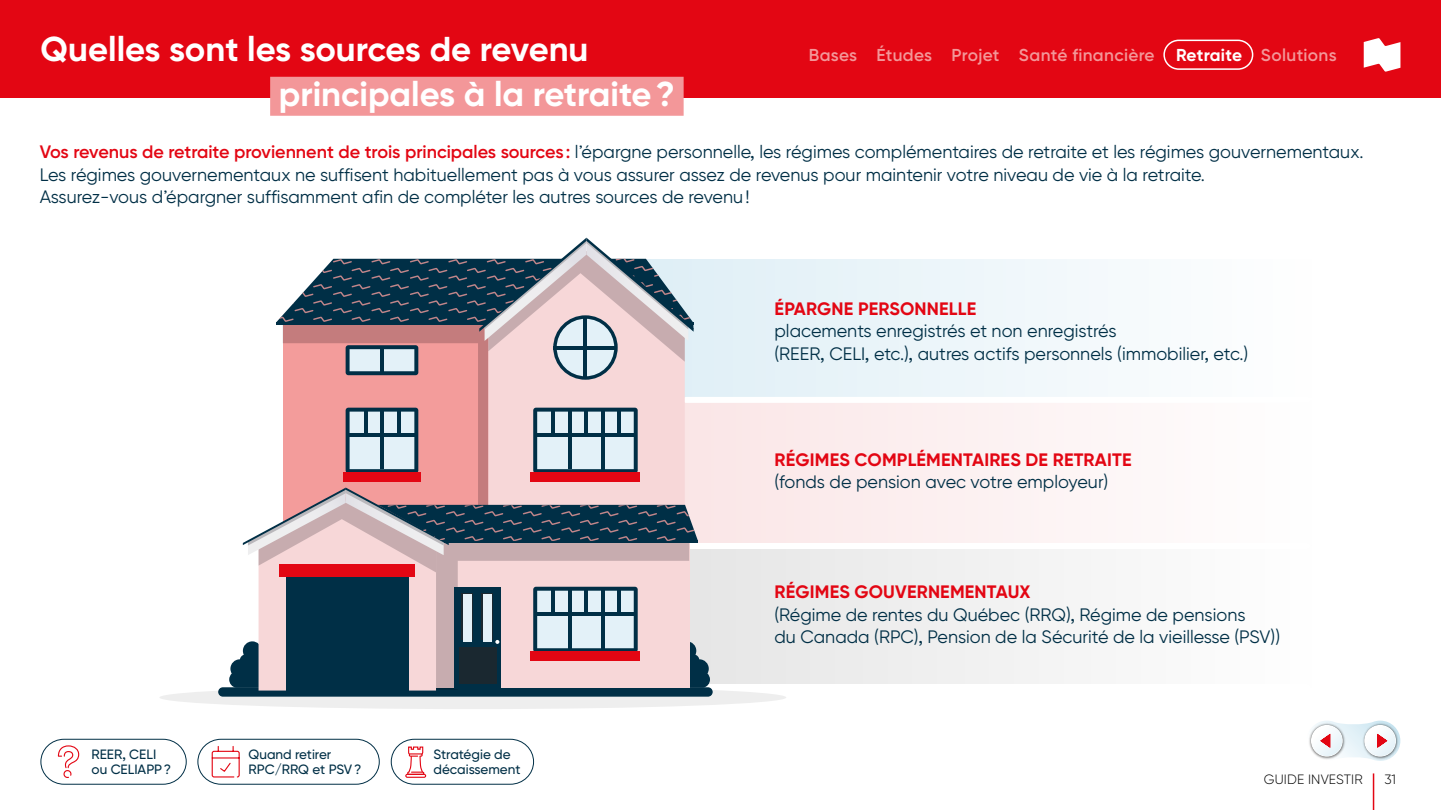
<style>
.page{position:relative;width:1441px;height:810px;background:#fff}
.page>*{position:absolute;margin:0;border:0;box-sizing:border-box;transform-origin:0 0}
.t1{font:700 34.5px "Gilroy BN";color:#fff}
.t2{font:18px/22.5px "Gilroy BN";color:#002f46}
.t3{font:700 18px "Gilroy BN";letter-spacing:.01em;color:#e30613}
.t4{font:600 17.25px "Gilroy BN";letter-spacing:.02em;color:#f39799}
.t5{font:500 13.5px/15px "Gilroy BN";color:#002f46}
.t6{font:300 13.5px "Gilroy BN";letter-spacing:.01em;color:#000}
.s1{font-weight:700;color:#fff}
.s2{font-weight:600;color:#e30613}
.s3{font-weight:700;color:#e30613}
</style>
<div class="page">
<svg style="left:710px;top:259px;width:398px;height:138px;fill:#ebf5f9"></svg>
<div style="left:608px;top:400px;width:702px;height:145px;background:#fcf2f3"></div>
<div style="left:608px;top:545px;width:702px;height:143px;background:#f2f2f2"></div>
<svg style="left:390px;top:739px;width:144px;height:46px"></svg>
<svg style="left:197px;top:739px;width:183px;height:46px"></svg>
<div style="left:686px;top:397px;width:621px;height:6px;background:#fff"></div>
<div style="left:686px;top:543px;width:621px;height:6px;background:#fff"></div>
<div style="left:686px;top:684px;width:621px;height:6px;background:#fff"></div>
<div style="left:159px;top:686px;width:627px;height:23px;background:#eee;border-radius:50%"></div>
<div style="left:218px;top:687px;width:494px;height:10px;background:#002f46;border-radius:5px"></div>
<svg style="left:229px;top:238px;width:481px;height:453px"></svg>
<div style="left:0;top:0;width:1440px;height:97px;background:#e30613"></div>
<div style="left:270px;top:77px;width:413px;height:39px;background:#f39799"></div>
<svg style="left:40px;top:739px;width:147px;height:46px"></svg>
<hr style="left:1372px;top:773px;width:1px;height:37px;background:#e30613">
<div style="left:1163px;top:40px;width:90px;height:30px;border:2px solid #fff;border-radius:15px"></div>
<svg style="left:1363px;top:38px;width:37px;height:34px"></svg>
<svg style="left:1309px;top:721px;width:91px;height:40px"></svg>
<p class="t1" style="left:41px;top:28px;width:549px">Quelles sont les sources de revenu</p>
<p class="t1" style="left:279px;top:73px;width:397px">principales à la retraite?</p>
<p class="t4" style="left:808px;top:44px;width:529px">Bases Études Projet Santé financière <span class="s1">Retraite</span> Solutions</p>
<p class="t2" style="left:40px;top:141px;width:1325px"><span class="s2">Vos revenus de retraite proviennent de trois principales sources :</span> l’épargne personnelle, les régimes complémentaires de retraite et les régimes gouvernementaux.<br>Les régimes gouvernementaux ne suffisent habituellement pas à vous assurer assez de revenus pour maintenir votre niveau de vie à la retraite.<br>Assurez-vous d’épargner suffisamment afin de compléter les autres sources de revenu!</p>
<p class="t3" style="left:774px;top:297px;width:203px">ÉPARGNE PERSONNELLE</p>
<p class="t2" style="left:774px;top:320px;width:343px">placements enregistrés et non enregistrés</p>
<p class="t2" style="left:774px;top:342px;width:475px">(REER, CELI, etc.), autres actifs personnels (immobilier, etc.)</p>
<p class="t3" style="left:774px;top:448px;width:358px">RÉGIMES COMPLÉMENTAIRES DE RETRAITE</p>
<p class="t2" style="left:774px;top:471px;width:335px">(fonds de pension avec votre employeur)</p>
<p class="t5" style="left:91px;top:747px;width:81px">REER, CELI ou CELIAPP?</p>
<p class="t5" style="left:248px;top:747px;width:114px">Quand retirer<br>RPC/RRQ et PSV?</p>
<p class="t5" style="left:433px;top:747px;width:88px">Stratégie de décaissement</p>
<p class="t2" style="left:774px;top:581px;width:507px"><span class="s3">RÉGIMES GOUVERNEMENTAUX<br></span>(Régime de rentes du Québec (RRQ), Régime de pensions<br>du Canada (RPC), Pension de la Sécurité de la vieillesse (PSV))</p>
<p class="t6" style="left:1263px;top:771px;width:100px">GUIDE INVESTIR</p>
<p class="t6" style="left:1384px;top:771px;width:13px">31</p>
</div>
